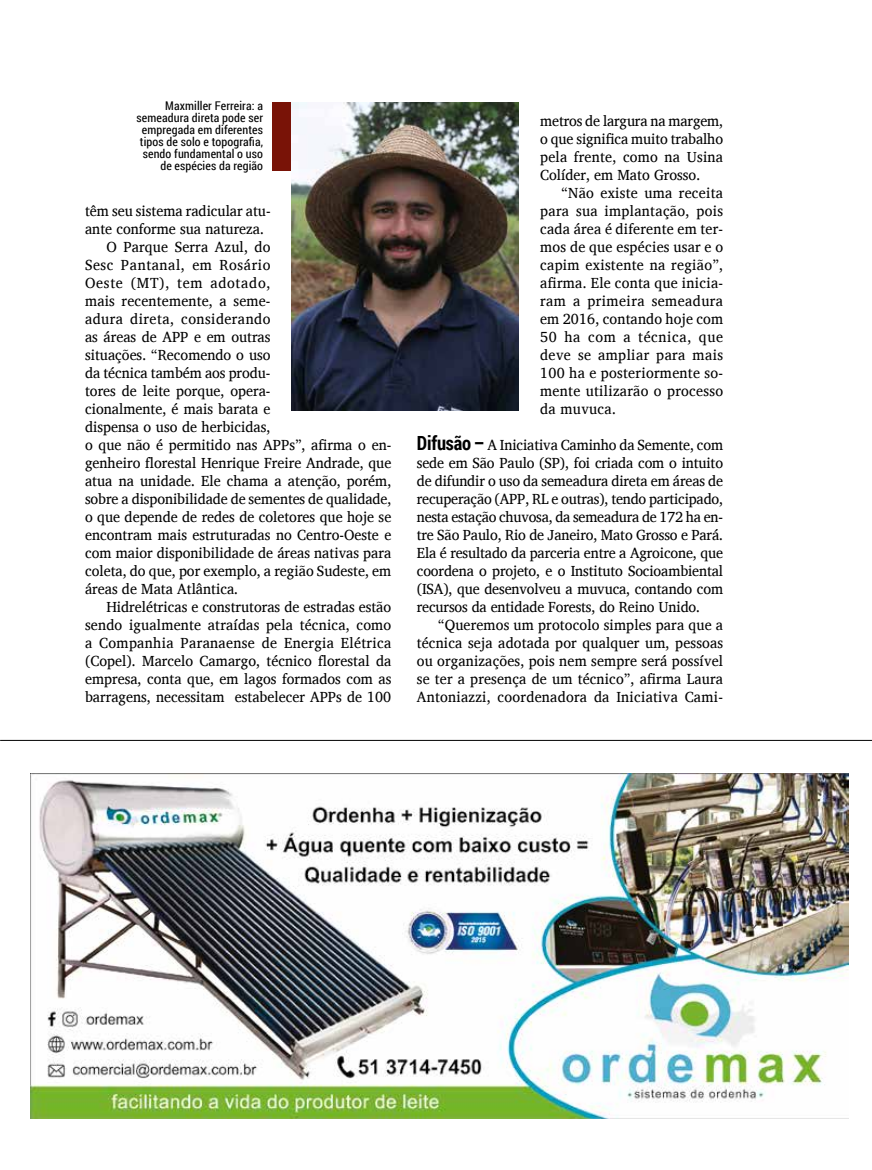
<style>
.page{position:relative;width:872px;height:1170px;background:#fff}
.page>*{position:absolute;margin:0;border:0;box-sizing:border-box;transform-origin:0 0}
.t1{font:15px/18px "Charis SIL";color:#000;text-align:justify;scale:.95 1}
.t2{font:15px "Charis SIL";letter-spacing:.025em;color:#000;scale:.95 1}
.t3{font:15px "Charis SIL";letter-spacing:.03em;color:#000;scale:.95 1}
.t4{font:15px "Charis SIL";letter-spacing:.04em;color:#000;scale:.95 1}
.t5{font:15px "Charis SIL";letter-spacing:.05em;color:#000;scale:.95 1}
.t6{font:12px/12px "Roboto Condensed";letter-spacing:.01em;color:#000;text-align:right}
.s1{font-family:"Roboto Condensed";font-weight:700;font-size:19.5px}
</style>
<div class="page">
<div style="left:272px;top:102px;width:31px;height:68px;background:#791307"></div>
<hr style="left:0;top:740px;width:872px;height:1px;background:#000">
<img style="left:292px;top:102px;width:227px;height:308px">
<img style="left:31px;top:773px;width:817px;height:344px">
<p class="t6" style="left:136px;top:99px;width:128px">Maxmiller Ferreira: a semeadura direta pode ser empregada em diferentes tipos de solo e topografia, sendo fundamental o uso de espécies da região</p>
<p class="t1" style="left:85px;top:202px;width:197px">têm seu sistema radicular atu-</p>
<p class="t1" style="left:85px;top:220px;width:190px">ante conforme sua natureza.</p>
<p class="t1" style="left:106px;top:238px;width:174px">O Parque Serra Azul, do</p>
<p class="t4" style="left:85px;top:256px;width:197px">Sesc Pantanal, em Rosário</p>
<p class="t5" style="left:85px;top:274px;width:197px">Oeste (MT), tem adotado,</p>
<p class="t1" style="left:85px;top:292px;width:197px">mais recentemente, a seme-</p>
<p class="t3" style="left:85px;top:310px;width:197px">adura direta, considerando</p>
<p class="t1" style="left:85px;top:328px;width:197px">as áreas de APP e em outras</p>
<p class="t1" style="left:85px;top:346px;width:197px">situações. “Recomendo o uso</p>
<p class="t1" style="left:85px;top:364px;width:197px">da técnica também aos produ-</p>
<p class="t1" style="left:85px;top:382px;width:197px">tores de leite porque, opera-</p>
<p class="t1" style="left:85px;top:400px;width:197px">cionalmente, é mais barata e</p>
<p class="t1" style="left:85px;top:418px;width:197px">dispensa o uso de herbicidas,</p>
<p class="t1" style="left:85px;top:436px;width:324px">o que não é permitido nas APPs”, afirma o en-</p>
<p class="t1" style="left:85px;top:454px;width:324px">genheiro florestal Henrique Freire Andrade, que</p>
<p class="t1" style="left:85px;top:472px;width:324px">atua na unidade. Ele chama a atenção, porém,</p>
<p class="t1" style="left:85px;top:490px;width:324px">sobre a disponibilidade de sementes de qualidade,</p>
<p class="t1" style="left:85px;top:508px;width:324px">o que depende de redes de coletores que hoje se</p>
<p class="t1" style="left:85px;top:526px;width:324px">encontram mais estruturadas no Centro-Oeste e</p>
<p class="t1" style="left:85px;top:544px;width:324px">com maior disponibilidade de áreas nativas para</p>
<p class="t1" style="left:85px;top:562px;width:324px">coleta, do que, por exemplo, a região Sudeste, em</p>
<p class="t1" style="left:85px;top:580px;width:163px">áreas de Mata Atlântica.</p>
<p class="t1" style="left:106px;top:598px;width:301px">Hidrelétricas e construtoras de estradas estão</p>
<p class="t1" style="left:85px;top:616px;width:324px">sendo igualmente atraídas pela técnica, como</p>
<p class="t2" style="left:85px;top:634px;width:324px">a Companhia Paranaense de Energia Elétrica</p>
<p class="t1" style="left:85px;top:652px;width:324px">(Copel). Marcelo Camargo, técnico florestal da</p>
<p class="t1" style="left:85px;top:670px;width:324px">empresa, conta que, em lagos formados com as</p>
<p class="t1" style="left:85px;top:688px;width:324px">barragens, necessitam estabelecer APPs de 100</p>
<p class="t1" style="left:540px;top:112px;width:194px">metros de largura na margem, o que significa muito trabalho pela frente, como na Usina Colíder, em Mato Grosso.</p>
<p class="t1" style="left:540px;top:184px;width:194px;text-indent:21px">“Não existe uma receita para sua implantação, pois cada área é diferente em ter&shy;mos de que espécies usar e o capim existente na região”, afirma. Ele conta que inicia&shy;ram a primeira semeadura em 2016, contando hoje com 50 ha com a técnica, que deve se ampliar para mais 100 ha e posteriormente so&shy;mente utilizarão o processo da muvuca.</p>
<p class="t1" style="left:417px;top:436px;width:324px"><span class="s1">Difusão –</span> A Iniciativa Caminho da Semente, com sede em São Paulo (SP), foi criada com o intuito de difundir o uso da semeadura direta em áreas de recuperação (APP, RL e outras), tendo participado, nesta estação chuvosa, da semeadura de 172 ha en&shy;tre São Paulo, Rio de Janeiro, Mato Grosso e Pará.<br>Ela é resultado da parceria entre a Agroicone, que coordena o projeto, e o Instituto Socioambiental (ISA), que desenvolveu a muvuca, contando com recursos da entidade Forests, do Reino Unido.</p>
<p class="t1" style="left:417px;top:616px;width:324px;text-indent:21px">“Queremos um protocolo simples para que a técnica seja adotada por qualquer um, pessoas ou organizações, pois nem sempre será possível se ter a presença de um técnico”, afirma Laura Antoniazzi, coordenadora da Iniciativa Cami-</p>
</div>
